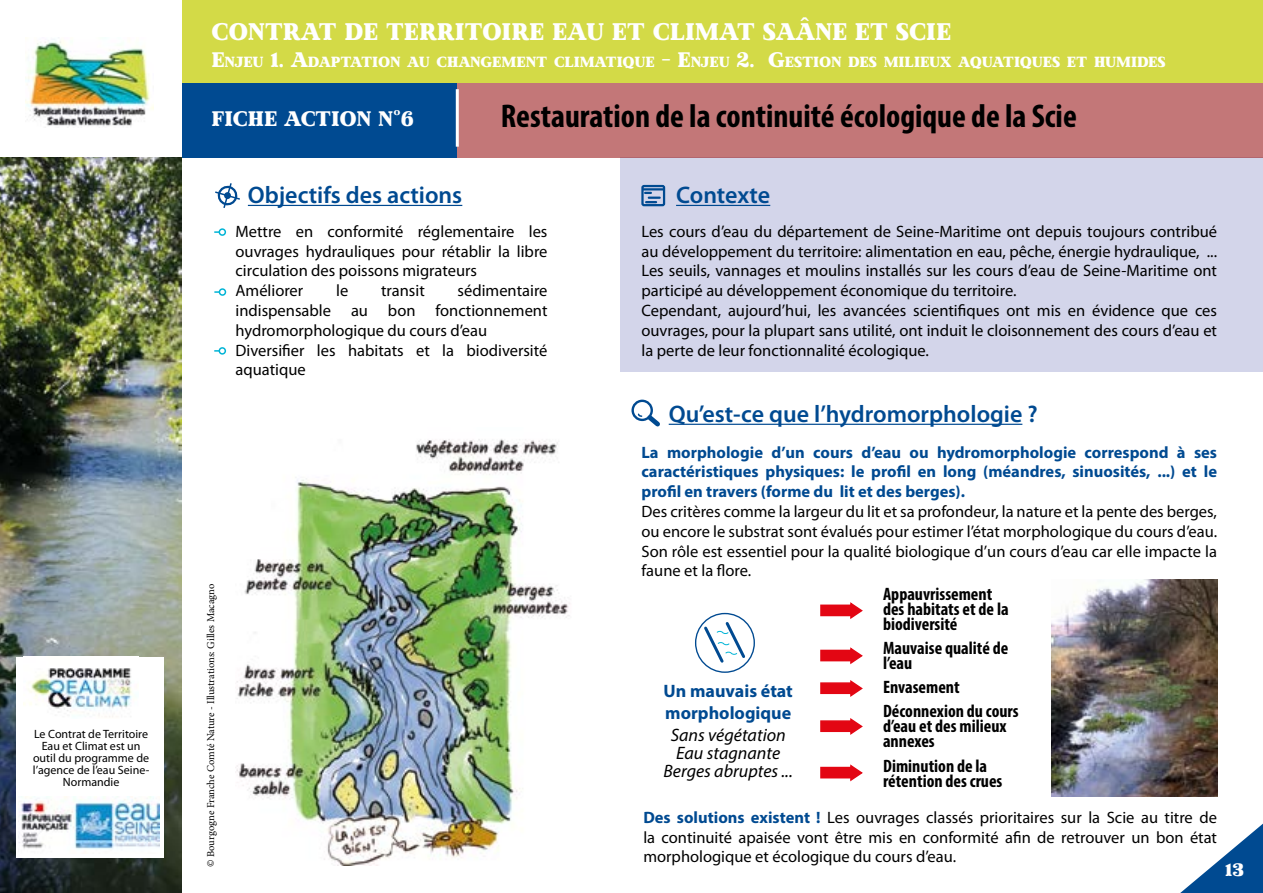
<style>
.page{position:relative;width:1263px;height:893px;background:#fff}
.page>*{position:absolute;margin:0;border:0;box-sizing:border-box;transform-origin:0 0}
.t1{font:700 condensed 33px "Myriad Pro";color:#000}
.t2{font:600 24px "Myriad Pro";color:#004a91}
.t3{font:24px "Made Winter Solid";letter-spacing:-.01em;color:#fff}
.t4{font:21px "Made Winter Solid";letter-spacing:-.01em;color:#fff}
.t5{font:700 condensed 18px/15px "Myriad Pro";color:#000}
.t6{font:italic 18px/18px "Myriad Pro";color:#000;text-align:center}
.t7{font:700 18px/21.6px "Myriad Pro";color:#004a91}
.t8{font:18px "Made Winter Solid";color:#fff}
.t9{font:16.5px/19.8px "Myriad Pro";color:#000}
.t10{font:700 16.5px/19.8px "Myriad Pro";color:#004a91;text-align:justify}
.t11{font:14.7px "Made Winter Solid";letter-spacing:-.01em;color:#fff}
.t12{font:12px/12px "Myriad Pro";color:#000;text-align:center}
.t13{font:10.5px "Minion Pro";letter-spacing:-.005em;color:#000}
.s1{font-size:21px}
.s2{font-family:"Myriad Pro";font-style:italic;font-stretch:condensed}
.s3{font-weight:700;color:#004a91}
</style>
<div class="page">
<div style="left:695px;top:613px;width:60px;height:60px;border:1px solid #004a91;border-radius:50%"></div>
<div style="left:621px;top:157px;width:642px;height:215px;background:#d3d5ea"></div>
<hr style="left:248px;top:205px;width:214px;height:1px;background:#004a91">
<div style="left:219px;top:228px;width:7px;height:8px;border:2px solid #00b4d6;border-radius:50%"></div>
<div style="left:219px;top:347px;width:7px;height:8px;border:2px solid #00b4d6;border-radius:50%"></div>
<img style="left:26px;top:39px;width:127px;height:88px">
<div style="left:219px;top:288px;width:7px;height:8px;border:2px solid #00b4d6;border-radius:50%"></div>
<hr style="left:676px;top:205px;width:94px;height:1px;background:#004a91">
<hr style="left:669px;top:424px;width:353px;height:1px;background:#004a91">
<img style="left:236px;top:439px;width:334px;height:426px">
<img style="left:1051px;top:579px;width:166px;height:218px">
<div style="left:641px;top:185px;width:24px;height:21px;border:2px solid #004a91;border-radius:2px"></div>
<hr style="left:642px;top:188px;width:22px;height:2px;background:#004a91">
<svg style="left:645px;top:192px;width:15px;height:11px"></svg>
<svg style="left:215px;top:183px;width:25px;height:25px"></svg>
<div style="left:631px;top:400px;width:22px;height:21px;border:2px solid #004a91;border-radius:50%"></div>
<svg style="left:637px;top:411px;width:23px;height:16px"></svg>
<div style="left:820px;top:604px;width:31px;height:12px;background:#e30613;border:2px solid #e30613"></div>
<svg style="left:849px;top:602px;width:14px;height:17px"></svg>
<div style="left:820px;top:650px;width:31px;height:11px;background:#e30613"></div>
<svg style="left:849px;top:647px;width:14px;height:18px"></svg>
<div style="left:820px;top:682px;width:31px;height:12px;background:#e30613;border:2px solid #e30613"></div>
<svg style="left:849px;top:680px;width:14px;height:17px"></svg>
<div style="left:820px;top:720px;width:31px;height:12px;background:#e30613;border:2px solid #e30613"></div>
<svg style="left:849px;top:718px;width:14px;height:17px"></svg>
<img style="left:0;top:157px;width:181px;height:736px">
<div style="left:16px;top:657px;width:148px;height:201px;background:#fff"></div>
<div style="left:182px;top:83px;width:275px;height:74px;background:#004a91"></div>
<div style="left:457px;top:83px;width:806px;height:74px;background:#c37778"></div>
<div style="left:182px;top:0;width:1081px;height:83px;background:#d3da47"></div>
<hr style="left:456px;top:89px;width:3px;height:58px;background:#fff">
<img style="left:24px;top:668px;width:108px;height:49px">
<img style="left:18px;top:797px;width:141px;height:53px">
<svg style="left:702px;top:619px;width:46px;height:46px"></svg>
<svg style="left:1180px;top:824px;width:83px;height:69px"></svg>
<div style="left:820px;top:767px;width:31px;height:11px;background:#e30613"></div>
<svg style="left:849px;top:764px;width:14px;height:18px"></svg>
<p class="t12" style="left:33px;top:728px;width:118px">Le Contrat de Territoire<br>Eau et Climat est un outil du programme de l’agence de l’eau Seine-<br>Normandie</p>
<h2 class="t3" style="left:211px;top:16px;width:741px">CONTRAT DE TERRITOIRE EAU ET CLIMAT SAÂNE ET SCIE</h2>
<p class="t11" style="left:211px;top:52px;width:956px"><span class="s1">E</span>NJEU <span class="s1">1. A</span>DAPTATION AU CHANGEMENT CLIMATIQUE <span class="s1">- E</span>NJEU <span class="s1">2. G</span>ESTION DES MILIEUX AQUATIQUES ET HUMIDES</p>
<p class="t4" style="left:211px;top:105px;width:204px">FICHE ACTION N°6</p>
<h1 class="t1" style="left:501px;top:96px;width:577px">Restauration de la continuité écologique de la Scie</h1>
<h2 class="t2" style="left:248px;top:180px;width:216px">Objectifs des actions</h2>
<p class="t9" style="left:235px;top:221px;width:313px">Mettre en conformité réglementaire les ouvrages hydrauliques pour rétablir la libre circulation des poissons migrateurs Améliorer</p>
<p class="t9" style="left:235px;top:280px;width:313px;text-indent:222px">sédimentaire indispensable au bon fonctionnement hydromorphologique du cours d’eau<br>Diversifier les habitats et la biodiversité aquatique</p>
<p class="t9" style="left:336px;top:280px;width:14px">le</p>
<p class="t9" style="left:381px;top:280px;width:45px">transit</p>
<p class="t13" style="left:204px;top:867px;width:285px;rotate:-90deg"><span class="s2">©</span> Bourgogne Franche Comté Nature - Illustrations: Gilles Macagno</p>
<h2 class="t2" style="left:676px;top:180px;width:96px">Contexte</h2>
<p class="t9" style="left:641px;top:221px;width:577px">Les cours d’eau du département de Seine-Maritime ont depuis toujours contribué au développement du territoire: alimentation en eau, pêche, énergie hydraulique, ...<br>Les seuils, vannages et moulins installés sur les cours d’eau de Seine-Maritime ont participé au développement économique du territoire.<br>Cependant, aujourd’hui, les avancées scientifiques ont mis en évidence que ces ouvrages, pour la plupart sans utilité, ont induit le cloisonnement des cours d’eau et la perte de leur fonctionnalité écologique.</p>
<h2 class="t2" style="left:669px;top:399px;width:370px">Qu’est-ce que l’hydromorphologie ?</h2>
<p class="t10" style="left:641px;top:442px;width:577px">La morphologie d’un cours d’eau ou hydromorphologie correspond à ses caractéristiques physiques: le profil en long (méandres, sinuosités, ...) et le profil en travers (forme du lit et des berges).</p>
<p class="t9" style="left:641px;top:501px;width:577px;text-align:justify">Des critères comme la largeur du lit et sa profondeur, la nature et la pente des berges, ou encore le substrat sont évalués pour estimer l’état morphologique du cours d’eau.<br>Son rôle est essentiel pour la qualité biologique d’un cours d’eau car elle impacte la faune et la flore.</p>
<p class="t7" style="left:663px;top:680px;width:131px">Un mauvais état morphologique</p>
<p class="t6" style="left:663px;top:726px;width:131px">Sans végétation<br>Eau stagnante<br>Berges abruptes ...</p>
<p class="t5" style="left:883px;top:586px;width:127px">Appauvrissement des habitats et de la biodiversité</p>
<p class="t5" style="left:883px;top:640px;width:127px">Mauvaise qualité de l’eau</p>
<p class="t5" style="left:883px;top:703px;width:137px">Déconnexion du cours d’eau et des milieux annexes</p>
<p class="t5" style="left:883px;top:679px;width:78px">Envasement</p>
<p class="t5" style="left:883px;top:758px;width:121px">Diminution de la rétention des crues</p>
<p class="t9" style="left:643px;top:807px;width:575px;text-align:justify"><span class="s3">Des solutions existent !</span> Les ouvrages classés prioritaires sur la Scie au titre de la continuité apaisée vont être mis en conformité afin de retrouver un bon état morphologique et écologique du cours d’eau.</p>
<p class="t8" style="left:1225px;top:858px;width:20px">13</p>
</div>
